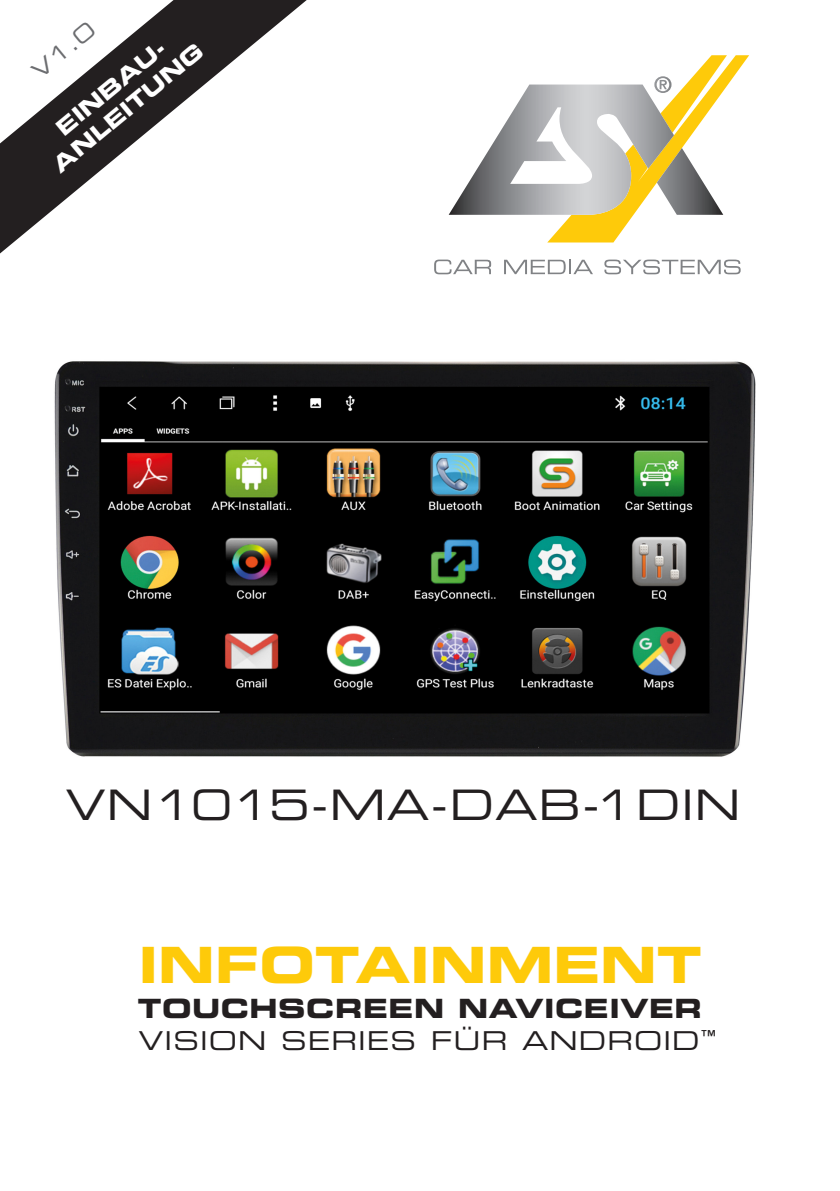
<style>
.page{position:relative;width:840px;height:1191px;background:#fff}
.page>*{position:absolute;margin:0;border:0;box-sizing:border-box;transform-origin:0 0}
.t1{font:50px "Eurostile Bold Extended Two";color:#feca0a}
.t2{font:42px "Eurostile Extended Two";letter-spacing:.02em;color:#231f20}
.t3{font:26.6px "Eurostile Bold Extended Two";letter-spacing:.02em;color:#231f20}
.t4{font:26px "Eurostile Extended Two";letter-spacing:.04em;color:#231f20}
.t5{font:22px/26.4px "Eurostile Bold Extended Two";color:#fff;text-align:center}
.t6{font:22px "Eurostile Extended Two";color:#6c6d70}
</style>
<div class="page">
<svg style="left:0;top:0;width:306px;height:253px"></svg>
<img style="left:54px;top:361px;width:702px;height:396px">
<svg style="left:57px;top:55px;width:692px;height:187px"></svg>
<img style="left:448px;top:76px;width:274px;height:139px">
<svg style="left:434px;top:259px;width:57px;height:15px"></svg>
<svg style="left:504px;top:260px;width:88px;height:14px"></svg>
<svg style="left:604px;top:259px;width:136px;height:15px"></svg>
<p class="t6" style="left:25px;top:63px;width:76px;rotate:-40deg">V1.0</p>
<p class="t5" style="left:30px;top:137px;width:189px;rotate:-40deg">EINBAU-<br>ANLEITUNG</p>
<h2 class="t2" style="left:65px;top:776px;width:676px">VN1015-MA-DAB-1DIN</h2>
<h1 class="t1" style="left:138px;top:929px;width:564px">INFOTAINMENT</h1>
<p class="t3" style="left:138px;top:989px;width:565px">TOUCHSCREEN NAVICEIVER</p>
<p class="t4" style="left:138px;top:1022px;width:578px">VISION SERIES FÜR ANDROID<sup>™</sup></p>
</div>
